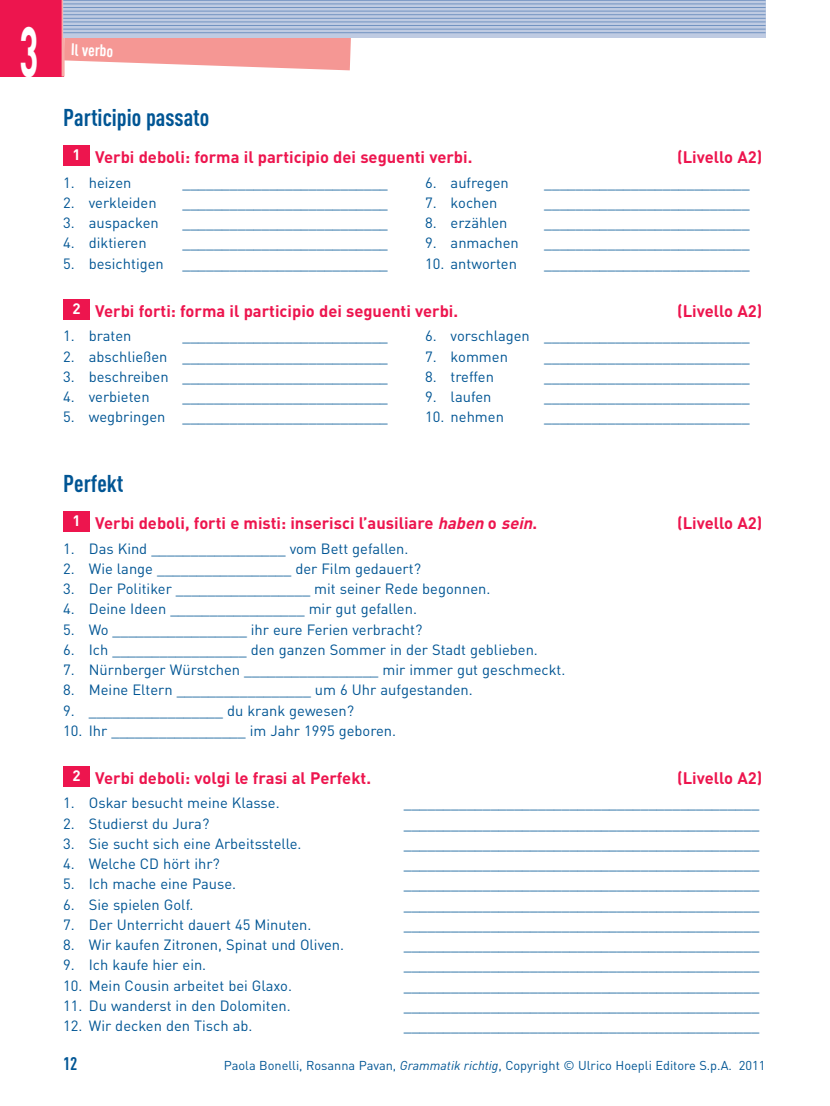
<style>
.page{position:relative;width:830px;height:1106px;background:#fff}
.page>*{position:absolute;margin:0;border:0;box-sizing:border-box;transform-origin:0 0}
.t1{font:700 70.05px "DIN";color:#fff;scale:.5 1}
.t2{font:700 24px "DIN Cond";color:#005594}
.t3{font:700 18px "DIN Cond";color:#005594}
.t4{font:700 16.5px "DIN";color:#ed154e}
.t5{font:700 16.5px "DIN Cond";color:#fff}
.t6{font:700 15px "DIN";color:#fff}
.t7{font:14.7px "DIN";color:#005594}
.t8{font:12.75px "DIN";color:#005594}
.s1{font-style:italic}
</style>
<div class="page">
<svg style="left:65px;top:37px;width:288px;height:33px;background:#f4a7a5"></svg>
<div style="left:0;top:0;width:63px;height:76px;background:#ed154e"></div>
<hr style="left:62px;top:0;width:3px;height:76px;background:#f8aaa6">
<svg style="left:63px;top:1px;width:702px;height:36px;background:#b7c5de"></svg>
<hr style="left:63px;top:0;width:702px;height:1px;background:#7293c1">
<hr style="left:63px;top:4px;width:702px;height:1px;background:#7293c1">
<hr style="left:63px;top:7px;width:702px;height:1px;background:#7293c1">
<hr style="left:63px;top:11px;width:702px;height:1px;background:#7293c1">
<hr style="left:63px;top:14px;width:702px;height:1px;background:#7293c1">
<hr style="left:63px;top:18px;width:702px;height:1px;background:#7293c1">
<hr style="left:63px;top:22px;width:702px;height:1px;background:#7293c1">
<hr style="left:63px;top:25px;width:702px;height:1px;background:#7293c1">
<hr style="left:63px;top:29px;width:702px;height:1px;background:#7293c1">
<hr style="left:63px;top:32px;width:702px;height:1px;background:#7293c1">
<div style="left:63px;top:766px;width:27px;height:21px;background:#ed154e"></div>
<div style="left:63px;top:511px;width:27px;height:21px;background:#ed154e"></div>
<div style="left:63px;top:299px;width:27px;height:21px;background:#ed154e"></div>
<div style="left:63px;top:146px;width:27px;height:20px;background:#ed154e"></div>
<h1 class="t1" style="left:20px;top:27px;width:40px">3</h1>
<p class="t5" style="left:71px;top:44px;width:44px;rotate:2deg">Il verbo</p>
<h2 class="t2" style="left:63px;top:108px;width:147px">Participio passato</h2>
<p class="t4" style="left:95px;top:151px;width:378px">Verbi deboli: forma il participio dei seguenti verbi.</p>
<p class="t4" style="left:677px;top:151px;width:87px">(Livello A2)</p>
<p class="t7" style="left:63px;top:177px;width:70px">1. heizen</p>
<p class="t7" style="left:182px;top:177px;width:207px">__________________________</p>
<p class="t6" style="left:72px;top:150px;width:10px">1</p>
<p class="t7" style="left:425px;top:177px;width:85px">6. aufregen</p>
<p class="t7" style="left:544px;top:177px;width:207px">__________________________</p>
<p class="t7" style="left:63px;top:197px;width:95px">2. verkleiden</p>
<p class="t7" style="left:182px;top:197px;width:207px">__________________________</p>
<p class="t7" style="left:425px;top:197px;width:74px">7. kochen</p>
<p class="t7" style="left:544px;top:197px;width:207px">__________________________</p>
<p class="t7" style="left:63px;top:218px;width:97px">3. auspacken</p>
<p class="t7" style="left:182px;top:218px;width:207px">__________________________</p>
<p class="t7" style="left:425px;top:218px;width:84px">8. erzählen</p>
<p class="t7" style="left:544px;top:218px;width:207px">__________________________</p>
<p class="t7" style="left:63px;top:238px;width:85px">4. diktieren</p>
<p class="t7" style="left:182px;top:238px;width:207px">__________________________</p>
<p class="t7" style="left:425px;top:238px;width:95px">9. anmachen</p>
<p class="t7" style="left:544px;top:238px;width:207px">__________________________</p>
<p class="t7" style="left:63px;top:258px;width:102px">5. besichtigen</p>
<p class="t7" style="left:182px;top:258px;width:207px">__________________________</p>
<p class="t7" style="left:425px;top:258px;width:93px">10. antworten</p>
<p class="t7" style="left:544px;top:258px;width:207px">__________________________</p>
<p class="t6" style="left:72px;top:303px;width:10px">2</p>
<p class="t4" style="left:95px;top:305px;width:364px">Verbi forti: forma il participio dei seguenti verbi.</p>
<p class="t4" style="left:677px;top:305px;width:87px">(Livello A2)</p>
<p class="t7" style="left:63px;top:331px;width:70px">1. braten</p>
<p class="t7" style="left:182px;top:331px;width:207px">__________________________</p>
<p class="t7" style="left:425px;top:331px;width:326px">6. vorschlagen __________________________</p>
<p class="t7" style="left:63px;top:351px;width:326px">2. abschließen __________________________</p>
<p class="t7" style="left:425px;top:351px;width:84px">7. kommen</p>
<p class="t7" style="left:63px;top:371px;width:326px">3. beschreiben __________________________</p>
<p class="t7" style="left:425px;top:371px;width:70px">8. treffen</p>
<p class="t7" style="left:63px;top:391px;width:88px">4. verbieten</p>
<p class="t7" style="left:182px;top:391px;width:207px">__________________________</p>
<p class="t7" style="left:425px;top:391px;width:68px">9. laufen</p>
<p class="t7" style="left:63px;top:412px;width:326px">5. wegbringen __________________________</p>
<p class="t7" style="left:425px;top:412px;width:80px">10. nehmen</p>
<p class="t7" style="left:544px;top:351px;width:207px">__________________________</p>
<p class="t7" style="left:544px;top:371px;width:207px">__________________________</p>
<p class="t7" style="left:544px;top:391px;width:207px">__________________________</p>
<p class="t7" style="left:544px;top:412px;width:207px">__________________________</p>
<h2 class="t2" style="left:63px;top:474px;width:62px">Perfekt</h2>
<p class="t4" style="left:95px;top:517px;width:443px">Verbi deboli, forti e misti: inserisci l’ausiliare <span class="s1">haben</span>o <span class="s1">sein</span>.</p>
<p class="t4" style="left:677px;top:517px;width:87px">(Livello A2)</p>
<p class="t7" style="left:63px;top:543px;width:346px">1. Das Kind _________________ vom Bett gefallen.</p>
<p class="t7" style="left:63px;top:563px;width:359px">2. Wie lange _________________ der Film gedauert?</p>
<p class="t7" style="left:63px;top:583px;width:428px">3. Der Politiker _________________ mit seiner Rede begonnen.</p>
<p class="t7" style="left:63px;top:603px;width:355px">4. Deine Ideen _________________ mir gut gefallen.</p>
<p class="t7" style="left:63px;top:624px;width:360px">5. Wo _________________ ihr eure Ferien verbracht?</p>
<p class="t7" style="left:63px;top:644px;width:476px">6. Ich _________________ den ganzen Sommer in der Stadt geblieben.</p>
<p class="t7" style="left:63px;top:664px;width:503px">7. Nürnberger Würstchen _________________ mir immer gut geschmeckt.</p>
<p class="t7" style="left:63px;top:684px;width:411px">8. Meine Eltern _________________ um 6 Uhr aufgestanden.</p>
<p class="t7" style="left:63px;top:705px;width:292px">9. _________________ du krank gewesen?</p>
<p class="t7" style="left:63px;top:725px;width:334px">10. Ihr _________________ im Jahr 1995 geboren.</p>
<p class="t4" style="left:95px;top:772px;width:277px">Verbi deboli: volgi le frasi al Perfekt.</p>
<p class="t4" style="left:677px;top:772px;width:87px">(Livello A2)</p>
<p class="t7" style="left:63px;top:797px;width:218px">1. Oskar besucht meine Klasse.</p>
<p class="t7" style="left:403px;top:797px;width:357px">_____________________________________________</p>
<p class="t7" style="left:63px;top:818px;width:147px">2. Studierst du Jura?</p>
<p class="t7" style="left:403px;top:818px;width:357px">_____________________________________________</p>
<p class="t7" style="left:63px;top:838px;width:240px">3. Sie sucht sich eine Arbeitsstelle.</p>
<p class="t7" style="left:403px;top:838px;width:357px">_____________________________________________</p>
<p class="t7" style="left:63px;top:858px;width:158px">4. Welche CD hört ihr?</p>
<p class="t7" style="left:403px;top:858px;width:357px">_____________________________________________</p>
<p class="t7" style="left:63px;top:878px;width:174px">5. Ich mache eine Pause.</p>
<p class="t7" style="left:403px;top:878px;width:357px">_____________________________________________</p>
<p class="t7" style="left:63px;top:899px;width:132px">6. Sie spielen Golf.</p>
<p class="t7" style="left:403px;top:899px;width:357px">_____________________________________________</p>
<p class="t7" style="left:63px;top:919px;width:249px">7. Der Unterricht dauert 45 Minuten.</p>
<p class="t7" style="left:403px;top:919px;width:357px">_____________________________________________</p>
<p class="t7" style="left:63px;top:939px;width:282px">8. Wir kaufen Zitronen, Spinat und Oliven.</p>
<p class="t7" style="left:403px;top:939px;width:357px">_____________________________________________</p>
<p class="t7" style="left:63px;top:959px;width:144px">9. Ich kaufe hier ein.</p>
<p class="t7" style="left:403px;top:959px;width:357px">_____________________________________________</p>
<p class="t7" style="left:63px;top:980px;width:230px">10. Mein Cousin arbeitet bei Glaxo.</p>
<p class="t7" style="left:403px;top:980px;width:357px">_____________________________________________</p>
<p class="t7" style="left:63px;top:1000px;width:229px">11. Du wanderst in den Dolomiten.</p>
<p class="t7" style="left:403px;top:1000px;width:357px">_____________________________________________</p>
<p class="t7" style="left:63px;top:1020px;width:190px">12. Wir decken den Tisch ab.</p>
<p class="t7" style="left:403px;top:1020px;width:357px">_____________________________________________</p>
<p class="t6" style="left:72px;top:515px;width:10px">1</p>
<p class="t6" style="left:72px;top:770px;width:10px">2</p>
<p class="t3" style="left:63px;top:1056px;width:16px">12</p>
<p class="t8" style="left:224px;top:1060px;width:543px">Paola Bonelli, Rosanna Pavan, <span class="s1">Grammatik richtig</span>, Copyright © Ulrico Hoepli Editore S.p.A. 2011</p>
</div>
